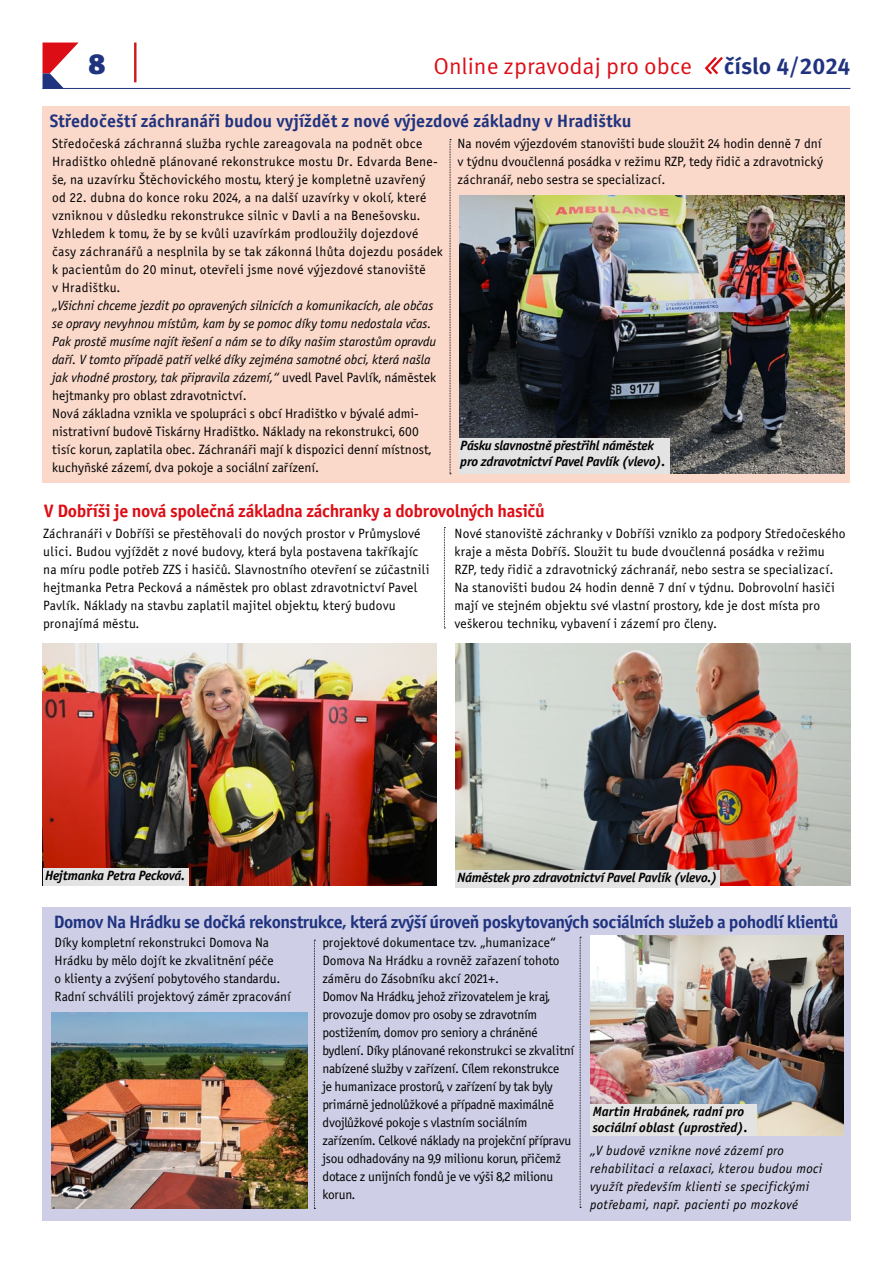
<style>
.page{position:relative;width:893px;height:1263px;background:#fff}
.page>*{position:absolute;margin:0;border:0;box-sizing:border-box;transform-origin:0 0}
.t1{font:900 28.95px "Meta Pro";color:#1f337f}
.t2{font:22.95px "Meta Pro";color:#dc0d15}
.t3{font:700 22.95px "Meta Pro";color:#1f337f}
.t4{font:18px "Officina Sans Bold ITC";letter-spacing:-.03em;color:#1f337f}
.t5{font:18px "Officina Sans Bold ITC";color:#1f337f}
.t6{font:18px "Officina Sans Bold ITC";letter-spacing:-.02em;color:#dc0d15}
.t7{font:13.5px/18px "Officina Sans Book ITC";letter-spacing:.01em;color:#000}
.t8{font:13.5px/18px "Officina Sans Book ITC";letter-spacing:-.02em;color:#000}
.t9{font:italic 13.5px/18px "Officina Sans Book ITC";letter-spacing:.03em;color:#000}
.t10{font:italic 13.5px/16.2px "Officina Sans Bold ITC";letter-spacing:-.02em;color:#000}
.t11{font:italic 13.5px/16.2px "Officina Sans Bold ITC";color:#000}
.s1{font-style:italic}
</style>
<div class="page">
<svg style="left:43px;top:43px;width:35px;height:45px"></svg>
<hr style="left:43px;top:88px;width:807px;height:1px;background:#1f337f">
<hr style="left:134px;top:43px;width:2px;height:39px;background:#cd1719">
<svg style="left:704px;top:57px;width:19px;height:18px"></svg>
<img style="left:455px;top:643px;width:396px;height:242px">
<img style="left:43px;top:643px;width:393px;height:242px">
<div style="left:43px;top:907px;width:808px;height:313px;background:#cecee6"></div>
<img style="left:51px;top:1012px;width:257px;height:196px">
<img style="left:591px;top:935px;width:252px;height:200px">
<svg style="left:580px;top:937px;width:1px;height:271px"></svg>
<div style="left:591px;top:1104px;width:166px;height:31px;background:#e3e3e3"></div>
<svg style="left:444px;top:527px;width:1px;height:101px"></svg>
<div style="left:43px;top:868px;width:146px;height:17px;background:#e3e3e3"></div>
<div style="left:455px;top:870px;width:265px;height:17px;background:#e3e3e3"></div>
<svg style="left:314px;top:940px;width:1px;height:269px"></svg>
<div style="left:43px;top:106px;width:807px;height:377px;background:#fad8ca"></div>
<svg style="left:450px;top:139px;width:1px;height:335px"></svg>
<img style="left:459px;top:196px;width:385px;height:277px">
<div style="left:458px;top:438px;width:212px;height:35px;background:#e3e3e3"></div>
<h1 class="t1" style="left:88px;top:41px;width:19px">8</h1>
<h2 class="t2" style="left:433px;top:49px;width:260px">Online zpravodaj pro obce</h2>
<h2 class="t3" style="left:724px;top:49px;width:128px">číslo 4/2024</h2>
<h3 class="t5" style="left:50px;top:110px;width:583px">Středočeští záchranáři budou vyjíždět z nové výjezdové základny v Hradištku</h3>
<p class="t7" style="left:52px;top:134px;width:392px">Středočeská záchranná služba rychle zareagovala na podnět obce Hradištko ohledně plánované rekonstrukce mostu Dr. Edvarda Bene&shy;še, na uzavírku Štěchovického mostu, který je kompletně uzavřený<br>od 22. dubna do konce roku 2024, a na další uzavírky v okolí, které vzniknou v důsledku rekonstrukce silnic v Davli a na Benešovsku.<br>Vzhledem k tomu, že by se kvůli uzavírkám prodloužily dojezdové časy záchranářů a nesplnila by se tak zákonná lhůta dojezdu posádek k pacientům do 20 minut, otevřeli jsme nové výjezdové stanoviště<br>v Hradištku.</p>
<p class="t7" style="left:52px;top:296px;width:386px"><span class="s1">„Všichni chceme jezdit po opravených silnicích a komunikacích, ale občas se opravy nevyhnou místům, kam by se pomoc díky tomu nedostala včas.<br>Pak prostě musíme najít řešení a nám se to díky našim starostům opravdu daří. V tomto případě patří velké díky zejména samotné obci, která našla jak vhodné prostory, tak připravila zázemí,“</span> uvedl Pavel Pavlík, náměstek hejtmanky pro oblast zdravotnictví.<br>Nová základna vznikla ve spolupráci s obcí Hradištko v bývalé admi&shy;nistrativní budově Tiskárny Hradištko. Náklady na rekonstrukci, 600 tisíc korun, zaplatila obec. Záchranáři mají k dispozici denní místnost, kuchyňské zázemí, dva pokoje a sociální zařízení.</p>
<p class="t7" style="left:458px;top:134px;width:367px;text-align:justify">Na novém výjezdovém stanovišti bude sloužit 24 hodin denně 7 dní v týdnu dvoučlenná posádka v režimu RZP, tedy řidič a zdravotnický záchranář, nebo sestra se specializací.</p>
<p class="t10" style="left:460px;top:437px;width:207px">Pásku slavnostně přestřihl náměstek pro zdravotnictví Pavel Pavlík (vlevo).</p>
<h3 class="t6" style="left:44px;top:500px;width:502px">V Dobříši je nová společná základna záchranky a dobrovolných hasičů</h3>
<p class="t7" style="left:43px;top:525px;width:388px">Záchranáři v Dobříši se přestěhovali do nových prostor v Průmyslové ulici. Budou vyjíždět z nové budovy, která byla postavena takříkajíc na míru podle potřeb ZZS i hasičů. Slavnostního otevření se zúčastnili hejtmanka Petra Pecková a náměstek pro oblast zdravotnictví Pavel Pavlík. Náklady na stavbu zaplatil majitel objektu, který budovu pronajímá městu.</p>
<p class="t7" style="left:454px;top:525px;width:393px">Nové stanoviště záchranky v Dobříši vzniklo za podpory Středočeského kraje a města Dobříš. Sloužit tu bude dvoučlenná posádka v režimu RZP, tedy řidič a zdravotnický záchranář, nebo sestra se specializací.<br>Na stanovišti budou 24 hodin denně 7 dní v týdnu. Dobrovolní hasiči mají ve stejném objektu své vlastní prostory, kde je dost místa pro veškerou techniku, vybavení i zázemí pro členy.</p>
<p class="t10" style="left:45px;top:868px;width:142px">Hejtmanka Petra Pecková.</p>
<p class="t10" style="left:457px;top:869px;width:262px">Náměstek pro zdravotnictví Pavel Pavlík (vlevo.)</p>
<h3 class="t4" style="left:54px;top:910px;width:786px">Domov Na Hrádku se dočká rekonstrukce, která zvýší úroveň poskytovaných sociálních služeb a pohodlí klientů</h3>
<p class="t7" style="left:55px;top:933px;width:238px">Díky kompletní rekonstrukci Domova Na Hrádku by mělo dojít ke zkvalitnění péče<br>o klienty a zvýšení pobytového standardu.<br>Radní schválili projektový záměr zpracování</p>
<p class="t8" style="left:322px;top:933px;width:253px">projektové dokumentace tzv. „humanizace“ Domova Na Hrádku a rovněž zařazení tohoto záměru do Zásobníku akcí 2021+.<br>Domov Na Hrádku, jehož zřizovatelem je kraj, provozuje domov pro osoby se zdravotním postižením, domov pro seniory a chráněné bydlení. Díky plánované rekonstrukci se zkvalitní nabízené služby v zařízení. Cílem rekonstrukce<br>je humanizace prostorů, v zařízení by tak byly primárně jednolůžkové a případně maximálně dvojlůžkové pokoje s vlastním sociálním zařízením. Celkové náklady na projekční přípravu jsou odhadovány na 9,9 milionu korun, přičemž dotace z unijních fondů je ve výši 8,2 milionu korun.</p>
<p class="t11" style="left:593px;top:1103px;width:156px">Martin Hrabánek, radní pro sociální oblast (uprostřed).</p>
<p class="t9" style="left:590px;top:1142px;width:234px">„V budově vznikne nové zázemí pro rehabilitaci a relaxaci, kterou budou moci využít především klienti se specifickými potřebami, např. pacienti po mozkové</p>
</div>
